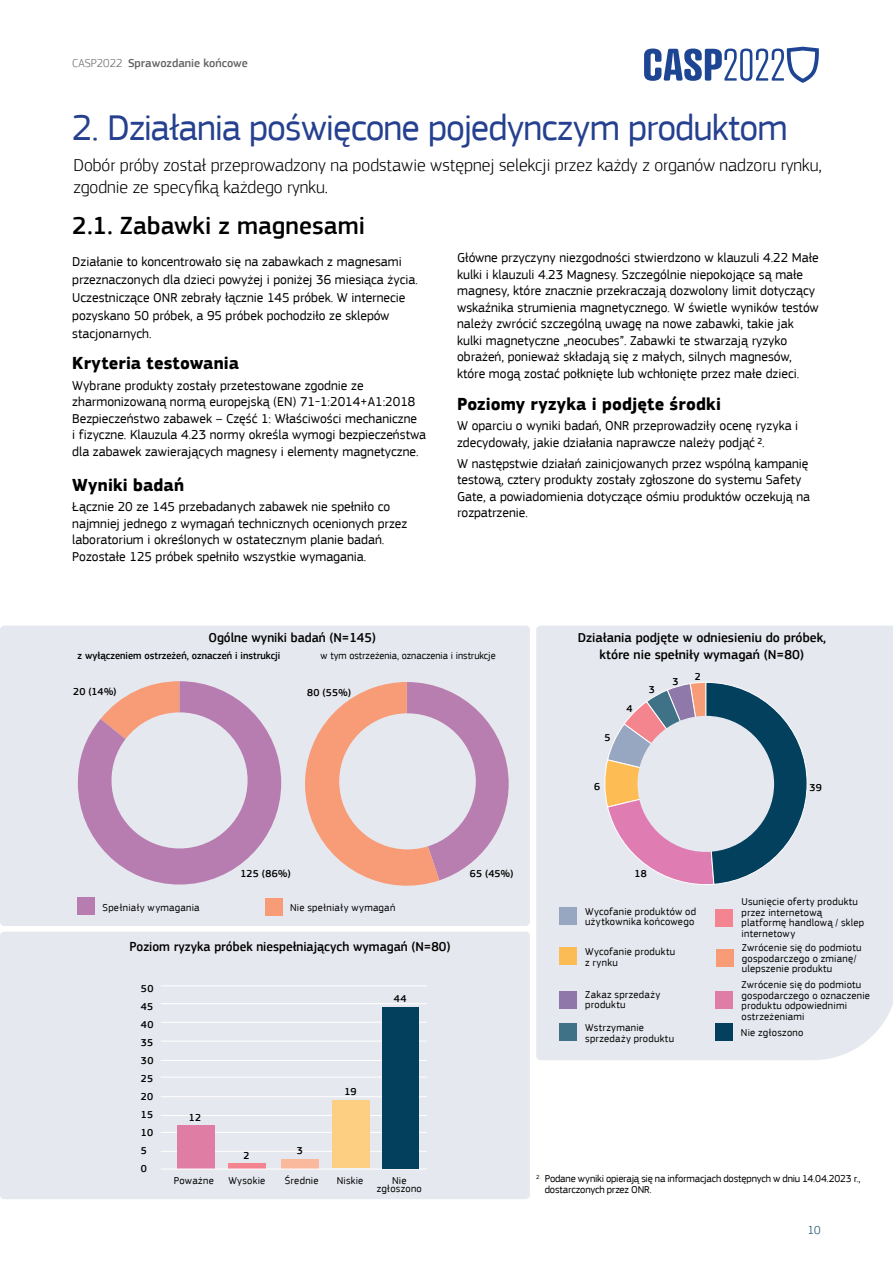
<style>
.page{position:relative;width:893px;height:1263px;background:#fff}
.page>*{position:absolute;margin:0;border:0;box-sizing:border-box;transform-origin:0 0}
.t1{font:37.5px "EC Square Sans Pro";letter-spacing:-.025em;color:#25408f}
.t2{font:500 25.5px "EC Square Sans Pro";letter-spacing:.005em;color:#000}
.t3{font:300 18px/22.5px "EC Square Sans Pro";color:#000}
.t4{font:700 18px "EC Square Sans Pro";letter-spacing:.005em;color:#000}
.t5{font:13.5px/16.5px "EC Square Sans Pro";color:#000}
.t6{font:500 13.5px/16.5px "EC Square Sans Pro";color:#000;text-align:center}
.t7{font:500 12px "EC Square Sans Pro";color:#636466}
.t8{font:300 12px "EC Square Sans Pro";color:#02405d}
.t9{font:10.5px/10.5px "EC Square Sans Pro";letter-spacing:.02em;color:#000}
.t10{font:500 10.5px "EC Square Sans Pro";color:#000}
.t11{font:10.5px/10.5px "EC Square Sans Pro";letter-spacing:-.02em;color:#000}
.t12{font:10.5px "EC Square Sans Pro";color:#000}
.t13{font:500 10.5px/18px "EC Square Sans Pro";letter-spacing:.025em;color:#000}
.s1{font-weight:300}
</style>
<div class="page">
<div style="left:0;top:626px;width:530px;height:300px;background:#e6e8ef;border-radius:4px"></div>
<div style="left:0;top:932px;width:530px;height:267px;background:#e6e8ef;border-radius:4px"></div>
<div style="left:536px;top:626px;width:357px;height:434px;background:#e6e8ef"></div>
<div style="left:716px;top:991px;width:17px;height:17px;background:#e07da5"></div>
<div style="left:559px;top:908px;width:17px;height:17px;background:#97a7c1"></div>
<div style="left:559px;top:991px;width:17px;height:17px;background:#8f78a9"></div>
<div style="left:716px;top:950px;width:17px;height:17px;background:#f79c76"></div>
<div style="left:716px;top:909px;width:17px;height:17px;background:#f4848f"></div>
<div style="left:559px;top:948px;width:17px;height:17px;background:#fcbc55"></div>
<div style="left:559px;top:1024px;width:17px;height:17px;background:#3f7286"></div>
<div style="left:715px;top:1023px;width:17px;height:17px;background:#02405d"></div>
<svg style="left:78px;top:681px;width:203px;height:203px"></svg>
<svg style="left:605px;top:682px;width:203px;height:203px;background:#9696a7"></svg>
<div style="left:637px;top:716px;width:137px;height:136px;background:#e6e8ef;border-radius:50%"></div>
<svg style="left:305px;top:682px;width:203px;height:204px"></svg>
<div style="left:339px;top:713px;width:137px;height:136px;background:#e6e8ef;border-radius:50%"></div>
<div style="left:78px;top:897px;width:17px;height:17px;background:#b87db0"></div>
<div style="left:266px;top:899px;width:17px;height:17px;background:#f79c76"></div>
<hr style="left:161px;top:1041px;width:266px;height:1px;background:#fff">
<hr style="left:161px;top:1060px;width:266px;height:1px;background:#fff">
<hr style="left:161px;top:1003px;width:266px;height:1px;background:#fff">
<hr style="left:161px;top:1022px;width:266px;height:1px;background:#fff">
<hr style="left:161px;top:985px;width:266px;height:1px;background:#fff">
<hr style="left:161px;top:1077px;width:266px;height:1px;background:#fff">
<hr style="left:161px;top:1096px;width:266px;height:1px;background:#fff">
<hr style="left:161px;top:1115px;width:266px;height:1px;background:#fff">
<hr style="left:161px;top:1151px;width:266px;height:1px;background:#fff">
<hr style="left:161px;top:1132px;width:266px;height:1px;background:#fff">
<div style="left:332px;top:1100px;width:37px;height:68px;background:#fdcf82"></div>
<div style="left:281px;top:1159px;width:38px;height:10px;background:#fab89c"></div>
<div style="left:228px;top:1163px;width:38px;height:6px;background:#f4848f"></div>
<div style="left:177px;top:1126px;width:37px;height:43px;background:#e07da5"></div>
<hr style="left:161px;top:1169px;width:266px;height:1px;background:#fff">
<div style="left:383px;top:1007px;width:36px;height:161px;background:#02405d"></div>
<svg style="left:644px;top:47px;width:175px;height:36px"></svg>
<p class="t7" style="left:72px;top:56px;width:177px"><span class="s1">CASP2022</span> Sprawozdanie końcowe</p>
<h1 class="t1" style="left:72px;top:105px;width:717px">2. Działania poświęcone pojedynczym produktom</h1>
<h3 class="t3" style="left:73px;top:154px;width:750px">Dobór próby został przeprowadzony na podstawie wstępnej selekcji przez każdy z organów nadzoru rynku, zgodnie ze specyfiką każdego rynku.</h3>
<h2 class="t2" style="left:72px;top:211px;width:294px">2.1. Zabawki z magnesami</h2>
<p class="t5" style="left:72px;top:252px;width:347px;line-height:18px">Działanie to koncentrowało się na zabawkach z magnesami przeznaczonych dla dzieci powyżej i poniżej 36 miesiąca życia.<br>Uczestniczące ONR zebrały łącznie 145 próbek. W internecie pozyskano 50 próbek, a 95 próbek pochodziło ze sklepów stacjonarnych.</p>
<h3 class="t4" style="left:72px;top:352px;width:168px">Kryteria testowania</h3>
<p class="t5" style="left:72px;top:377px;width:355px">Wybrane produkty zostały przetestowane zgodnie ze zharmonizowaną normą europejską (EN) 71-1:2014+A1:2018<br>Bezpieczeństwo zabawek – Część 1: Właściwości mechaniczne<br>i fizyczne. Klauzula 4.23 normy określa wymogi bezpieczeństwa dla zabawek zawierających magnesy i elementy magnetyczne.</p>
<h3 class="t4" style="left:72px;top:474px;width:113px">Wyniki badań</h3>
<p class="t5" style="left:72px;top:499px;width:336px">Łącznie 20 ze 145 przebadanych zabawek nie spełniło co najmniej jednego z wymagań technicznych ocenionych przez laboratorium i określonych w ostatecznym planie badań.<br>Pozostałe 125 próbek spełniło wszystkie wymagania.</p>
<p class="t5" style="left:457px;top:250px;width:363px">Główne przyczyny niezgodności stwierdzono w klauzuli 4.22 Małe kulki i klauzuli 4.23 Magnesy. Szczególnie niepokojące są małe magnesy, które znacznie przekraczają dozwolony limit dotyczący wskaźnika strumienia magnetycznego. W świetle wyników testów należy zwrócić szczególną uwagę na nowe zabawki, takie jak kulki magnetyczne „neocubes”. Zabawki te stwarzają ryzyko obrażeń, ponieważ składają się z małych, silnych magnesów, które mogą zostać połknięte lub wchłonięte przez małe dzieci.</p>
<h3 class="t4" style="left:457px;top:393px;width:265px">Poziomy ryzyka i podjęte środki</h3>
<p class="t5" style="left:457px;top:418px;width:343px">W oparciu o wyniki badań, ONR przeprowadziły ocenę ryzyka i zdecydowały, jakie działania naprawcze należy podjąć 2.</p>
<p class="t5" style="left:457px;top:455px;width:355px">W następstwie działań zainicjowanych przez wspólną kampanię testową, cztery produkty zostały zgłoszone do systemu Safety Gate, a powiadomienia dotyczące ośmiu produktów oczekują na rozpatrzenie.</p>
<p class="t6" style="left:208px;top:630px;width:169px">Ogólne wyniki badań (N=145)</p>
<p class="t10" style="left:78px;top:649px;width:204px">z wyłączeniem ostrzeżeń, oznaczeń i instrukcji</p>
<p class="t12" style="left:321px;top:649px;width:177px">w tym ostrzeżenia, oznaczenia i instrukcje</p>
<p class="t10" style="left:73px;top:686px;width:45px">20 (14%)</p>
<p class="t10" style="left:307px;top:686px;width:45px">80 (55%)</p>
<p class="t10" style="left:240px;top:867px;width:52px">125 (86%)</p>
<p class="t9" style="left:103px;top:902px;width:99px">Spełniały wymagania</p>
<p class="t9" style="left:290px;top:902px;width:107px">Nie spełniały wymagań</p>
<p class="t6" style="left:129px;top:938px;width:323px">Poziom ryzyka próbek niespełniających wymagań (N=80)</p>
<p class="t13" style="left:141px;top:979px;width:14px">50<br>45<br>40<br>35<br>30<br>25<br>20<br>15<br>10<br>5<br>0</p>
<p class="t10" style="left:189px;top:1111px;width:14px">12</p>
<p class="t10" style="left:244px;top:1149px;width:8px">2</p>
<p class="t10" style="left:297px;top:1144px;width:8px">3</p>
<p class="t10" style="left:344px;top:1086px;width:14px">19</p>
<p class="t10" style="left:394px;top:992px;width:14px">44</p>
<p class="t10" style="left:470px;top:868px;width:45px">65 (45%)</p>
<p class="t6" style="left:578px;top:630px;width:250px">Działania podjęte w odniesieniu do próbek, które nie spełniły wymagań (N=80)</p>
<p class="t10" style="left:605px;top:731px;width:8px">5</p>
<p class="t10" style="left:626px;top:702px;width:8px">4</p>
<p class="t10" style="left:649px;top:683px;width:8px">3</p>
<p class="t10" style="left:673px;top:676px;width:8px">3</p>
<p class="t10" style="left:695px;top:671px;width:8px">2</p>
<p class="t10" style="left:594px;top:781px;width:8px">6</p>
<p class="t10" style="left:810px;top:782px;width:14px">39</p>
<p class="t10" style="left:634px;top:867px;width:14px">18</p>
<p class="t9" style="left:585px;top:906px;width:112px">Wycofanie produktów od użytkownika końcowego</p>
<p class="t9" style="left:585px;top:946px;width:91px">Wycofanie produktu z rynku</p>
<p class="t9" style="left:585px;top:989px;width:77px">Zakaz sprzedaży produktu</p>
<p class="t9" style="left:741px;top:897px;width:124px">Usunięcie oferty produktu przez internetową platformę handlową / sklep internetowy</p>
<p class="t9" style="left:742px;top:943px;width:121px">Zwrócenie się do podmiotu gospodarczego o zmianę/ ulepszenie produktu</p>
<p class="t9" style="left:741px;top:980px;width:130px">Zwrócenie się do podmiotu gospodarczego o oznaczenie produktu odpowiednimi ostrzeżeniami</p>
<p class="t9" style="left:585px;top:1023px;width:90px">Wstrzymanie sprzedaży produktu</p>
<p class="t9" style="left:741px;top:1027px;width:64px">Nie zgłoszono</p>
<p class="t9" style="left:174px;top:1176px;width:42px">Poważne</p>
<p class="t9" style="left:228px;top:1176px;width:38px">Wysokie</p>
<p class="t9" style="left:285px;top:1176px;width:35px">Średnie</p>
<p class="t9" style="left:337px;top:1176px;width:28px">Niskie</p>
<p class="t9" style="left:377px;top:1177px;width:47px;line-height:7.5px;text-align:center">Nie zgłoszono</p>
<p class="t11" style="left:545px;top:1173px;width:317px;text-indent:-9px"><sup>2</sup> Podane wyniki opierają się na informacjach dostępnych w dniu 14.04.2023 r., dostarczonych przez ONR.</p>
<p class="t8" style="left:808px;top:1223px;width:14px">10</p>
</div>
